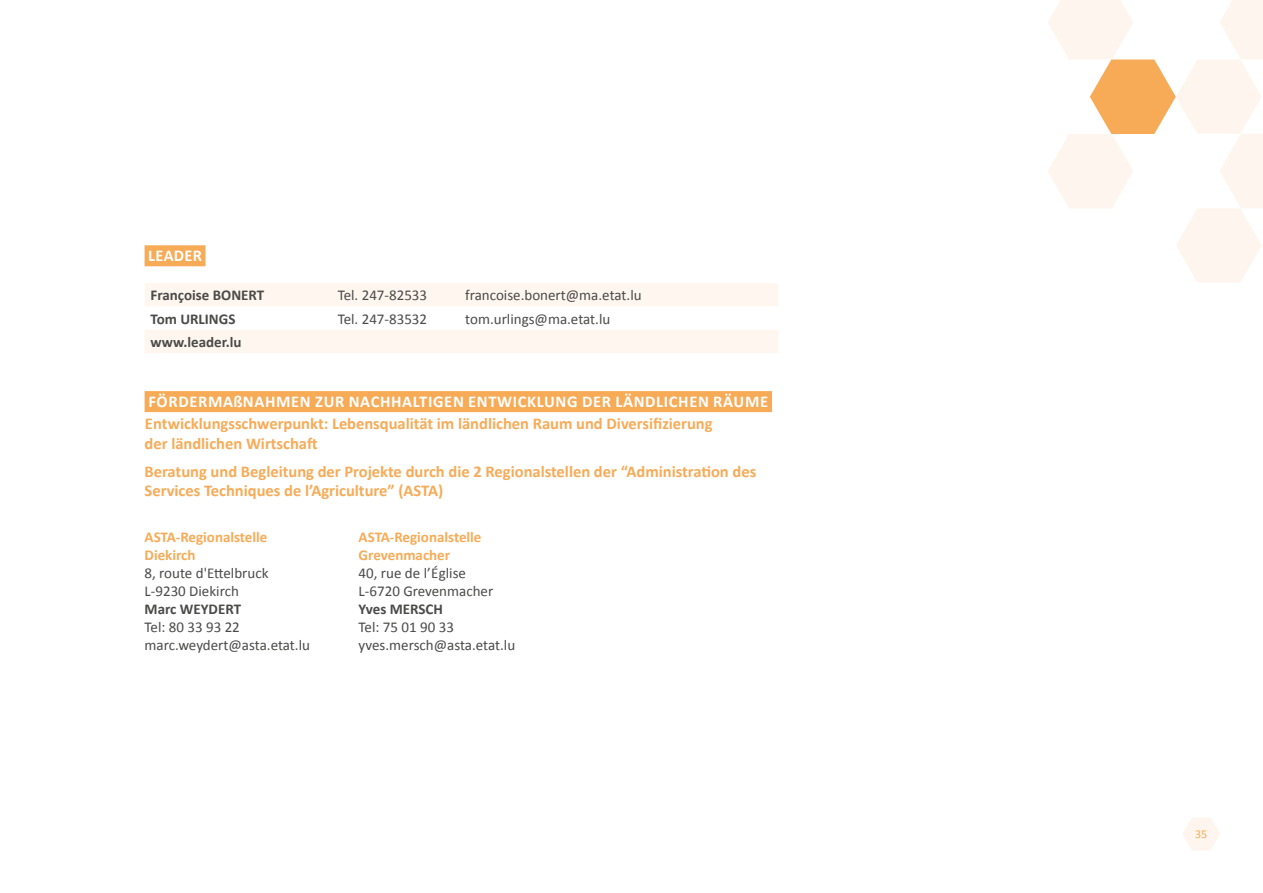
<style>
.page{position:relative;width:1263px;height:893px;background:#fff}
.page>*{position:absolute;margin:0;border:0;box-sizing:border-box;transform-origin:0 0}
.t1{font:700 16.5px/19.5px "Calibri";color:#f7ab57}
.t2{font:700 16.5px "Calibri";letter-spacing:.04em;color:#fff}
.t3{font:15px/18px "Calibri";color:#4a4a49}
.t4{font:700 15px "Calibri";color:#4a4a49}
.t5{font:700 15px/18px "Calibri";color:#f7ab57}
.t6{font:12px "Calibri";color:#f7ab57}
</style>
<div class="page">
<svg style="left:1183px;top:817px;width:37px;height:33px"></svg>
<svg style="left:1048px;top:0;width:215px;height:283px"></svg>
<div style="left:145px;top:391px;width:627px;height:21px;background:#f7ab57"></div>
<svg style="left:145px;top:283px;width:633px;height:70px"></svg>
<div style="left:145px;top:245px;width:60px;height:21px;background:#f7ab57"></div>
<p class="t2" style="left:148px;top:245px;width:55px">LEADER</p>
<p class="t4" style="left:151px;top:286px;width:115px">Françoise BONERT</p>
<p class="t3" style="left:338px;top:287px;width:91px">Tel. 247-82533</p>
<p class="t3" style="left:465px;top:287px;width:178px">francoise.bonert@ma.etat.lu</p>
<p class="t4" style="left:151px;top:309px;width:86px">Tom URLINGS</p>
<p class="t3" style="left:338px;top:310px;width:91px">Tel. 247-83532</p>
<p class="t3" style="left:465px;top:310px;width:147px">tom.urlings@ma.etat.lu</p>
<p class="t4" style="left:151px;top:332px;width:92px">www.leader.lu</p>
<p class="t2" style="left:149px;top:391px;width:621px">FÖRDERMAßNAHMEN ZUR NACHHALTIGEN ENTWICKLUNG DER LÄNDLICHEN RÄUME</p>
<p class="t1" style="left:145px;top:414px;width:570px">Entwicklungsschwerpunkt: Lebensqualität im ländlichen Raum und Diversifizierung der ländlichen Wirtschaft</p>
<p class="t1" style="left:145px;top:462px;width:613px">Beratung und Begleitung der Projekte durch die 2 Regionalstellen der “Administration des<br>Services Techniques de l’Agriculture” (ASTA)</p>
<p class="t5" style="left:145px;top:528px;width:124px">ASTA-Regionalstelle<br>Diekirch</p>
<p class="t3" style="left:145px;top:564px;width:125px">8, route d'Ettelbruck<br>L-9230 Diekirch</p>
<p class="t4" style="left:145px;top:599px;width:98px">Marc WEYDERT</p>
<p class="t3" style="left:145px;top:618px;width:167px">Tel: 80 33 93 22 marc.weydert@asta.etat.lu</p>
<p class="t5" style="left:359px;top:528px;width:124px">ASTA-Regionalstelle<br>Grevenmacher</p>
<p class="t3" style="left:359px;top:564px;width:136px">40, rue de l’Église<br>L-6720 Grevenmacher</p>
<p class="t4" style="left:359px;top:599px;width:86px">Yves MERSCH</p>
<p class="t3" style="left:359px;top:618px;width:158px">Tel: 75 01 90 33 yves.mersch@asta.etat.lu</p>
<p class="t6" style="left:1195px;top:827px;width:14px">35</p>
</div>
